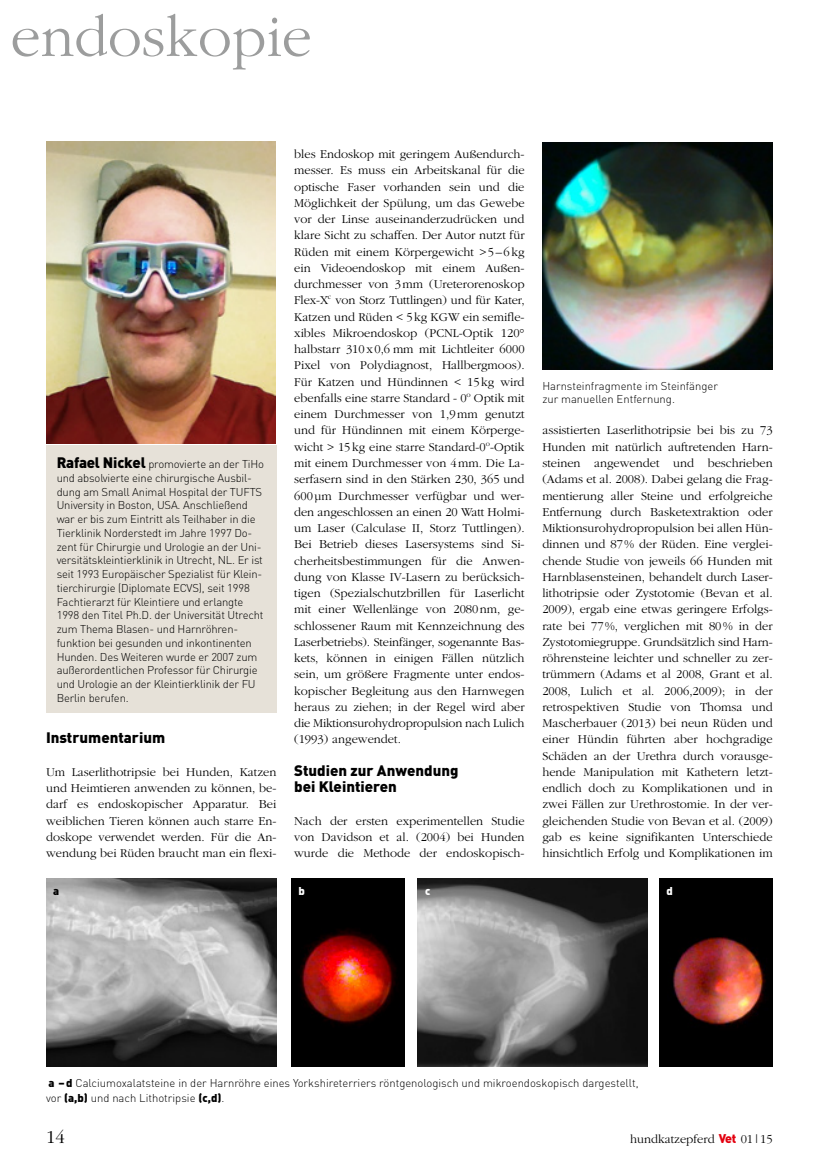
<style>
.page{position:relative;width:833px;height:1170px;background:#fff}
.page>*{position:absolute;margin:0;border:0;box-sizing:border-box;transform-origin:0 0}
.t1{font:300 60px "Garamond";color:#9c9d9d}
.t2{font:300 18.75px "Garamond";color:#000}
.t3{font:900 15px/16.2px "DIN Pro";color:#000}
.t4{font:300 12.5px/16.2px "Garamond";color:#000}
.t5{font:300 11.25px/13.8px "DIN Pro";letter-spacing:-.015em;color:#000}
.t6{font:900 11.25px "DIN";color:#fff}
.t7{font:900 11.25px "DIN";color:#000}
.s1{font-family:"DIN";font-weight:900;font-size:15px}
.s2{font-family:"DIN";font-weight:900}
.s3{font-family:"DIN";font-weight:900;color:#e3000f}
</style>
<div class="page">
<img style="left:291px;top:878px;width:114px;height:188px">
<img style="left:46px;top:878px;width:230px;height:188px">
<img style="left:46px;top:142px;width:230px;height:302px">
<div style="left:46px;top:445px;width:230px;height:267px;background:#e6e1d8"></div>
<img style="left:417px;top:878px;width:230px;height:188px">
<img style="left:659px;top:878px;width:113px;height:188px">
<img style="left:542px;top:142px;width:230px;height:227px">
<h1 class="t1" style="left:11px;top:4px;width:303px">endoskopie</h1>
<p class="t5" style="left:57px;top:456px;width:209px"><span class="s1">Rafael Nickel</span> promovierte an der TiHo und absolvierte eine chirurgische Ausbil&shy;dung am Small Animal Hospital der TUFTS University in Boston, USA. Anschließend war er bis zum Eintritt als Teilhaber in die Tierklinik Norderstedt im Jahre 1997 Do&shy;zent für Chirurgie und Urologie an der Uni&shy;versitätskleintierklinik in Utrecht, NL. Er ist seit 1993 Europäischer Spezialist für Klein&shy;tierchirurgie (Diplomate ECVS), seit 1998<br>Fachtierarzt für Kleintiere und erlangte 1998 den Titel Ph.D. der Universität Utrecht zum Thema Blasen- und Harnröhren&shy;funktion bei gesunden und inkontinenten Hunden. Des Weiteren wurde er 2007 zum außerordentlichen Professor für Chirurgie und Urologie an der Kleintierklinik der FU Berlin berufen.</p>
<p class="t3" style="left:46px;top:729px;width:121px">Instrumentarium</p>
<p class="t4" style="left:46px;top:764px;width:232px;text-align:justify">Um Laserlithotripsie bei Hunden, Katzen und Heimtieren anwenden zu können, be&shy;darf es endoskopischer Apparatur. Bei weiblichen Tieren können auch starre En&shy;doskope verwendet werden. Für die An&shy;wendung bei Rüden braucht man ein flexi-</p>
<p class="t4" style="left:294px;top:146px;width:232px">bles Endoskop mit geringem Außendurch-- messer. Es muss ein Arbeitskanal für die optische Faser vorhanden sein und die Möglichkeit der Spülung, um das Gewebe vor der Linse auseinanderzudrücken und klare Sicht zu schaffen. Der Autor nutzt für Rüden mit einem Körpergewicht &gt;5–6kg ein Videoendoskop mit einem Außen&shy;durchmesser von 3mm (Ureterorenoskop Flex-X<sup>c</sup> von Storz Tuttlingen) und für Kater, Katzen und Rüden &lt; 5kg KGW ein semifle&shy;xibles Mikroendoskop (PCNL-Optik 120° halbstarr 310x0,6 mm mit Lichtleiter 6000<br>Pixel von Polydiagnost, Hallbergmoos).<br>Für Katzen und Hündinnen &lt; 15kg wird ebenfalls eine starre Standard - 0<sup>o</sup> Optik mit einem Durchmesser von 1,9mm genutzt und für Hündinnen mit einem Körperge&shy;wicht &gt; 15kg eine starre Standard--0<sup>o</sup>-Optik mit einem Durchmesser von 4mm. Die La&shy;serfasern sind in den Stärken 230, 365 und 600μm Durchmesser verfügbar und wer&shy;den angeschlossen an einen 20 Watt Holmi&shy;um Laser (Calculase II, Storz Tuttlingen).<br>Bei Betrieb dieses Lasersystems sind Si&shy;cherheitsbestimmungen für die Anwen&shy;dung von Klasse IV-Lasern zu berücksich&shy;tigen (Spezialschutzbrillen für Laserlicht mit einer Wellenlänge von 2080nm, ge&shy;schlossener Raum mit Kennzeichnung des Laserbetriebs). Steinfänger, sogenannte Bas&shy;kets, können in einigen Fällen nützlich sein, um größere Fragmente unter endos&shy;kopischer Begleitung aus den Harnwegen heraus zu ziehen; in der Regel wird aber die Miktionsurohydropropulsion nach Lulich (1993) angewendet.</p>
<p class="t3" style="left:294px;top:761px;width:166px">Studien zur Anwendung bei Kleintieren</p>
<p class="t4" style="left:294px;top:812px;width:232px;text-align:justify">Nach der ersten experimentellen Studie von Davidson et al. (2004) bei Hunden wurde die Methode der endoskopisch--</p>
<p class="t5" style="left:542px;top:378px;width:177px">Harnsteinfragmente im Steinfänger zur manuellen Entfernung.</p>
<p class="t4" style="left:542px;top:422px;width:232px">assistierten Laserlithotripsie bei bis zu 73<br>Hunden mit natürlich auftretenden Harn&shy;steinen angewendet und beschrieben (Adams et al. 2008). Dabei gelang die Frag&shy;mentierung aller Steine und erfolgreiche Entfernung durch Basketextraktion oder Miktionsurohydropropulsion bei allen Hün&shy;dinnen und 87% der Rüden. Eine verglei&shy;chende Studie von jeweils 66 Hunden mit Harnblasensteinen, behandelt durch Laser&shy;lithotripsie oder Zystotomie (Bevan et al.<br>2009), ergab eine etwas geringere Erfolgs&shy;rate bei 77%, verglichen mit 80% in der Zystotomiegruppe. Grundsätzlich sind Harn-- röhrensteine leichter und schneller zu zer&shy;trümmern (Adams et al 2008, Grant et al.<br>2008, Lulich et al. 2006,2009); in der retrospektiven Studie von Thomsa und Mascherbauer (2013) bei neun Rüden und einer Hündin führten aber hochgradige Schäden an der Urethra durch vorausge&shy;hende Manipulation mit Kathetern letzt&shy;endlich doch zu Komplikationen und in zwei Fällen zur Urethrostomie. In der ver&shy;gleichenden Studie von Bevan et al. (2009) gab es keine signifikanten Unterschiede hinsichtlich Erfolg und Komplikationen im</p>
<p class="t7" style="left:53px;top:883px;width:8px">a</p>
<p class="t6" style="left:298px;top:883px;width:8px">b</p>
<p class="t6" style="left:425px;top:883px;width:7px">c</p>
<p class="t6" style="left:666px;top:883px;width:8px">d</p>
<p class="t5" style="left:46px;top:1074px;width:594px;line-height:15px"><span class="s2">a –d</span> Calciumoxalatsteine in der Harnröhre eines Yorkshireterriers röntgenologisch und mikroendoskopisch dargestellt, vor <span class="s2">(a,b)</span> und nach Lithotripsie <span class="s2">(c,d)</span>.</p>
<h2 class="t2" style="left:46px;top:1126px;width:20px">14</h2>
<p class="t4" style="left:630px;top:1130px;width:144px">hundkatzepferd <span class="s3">Vet</span> 01|15</p>
</div>
